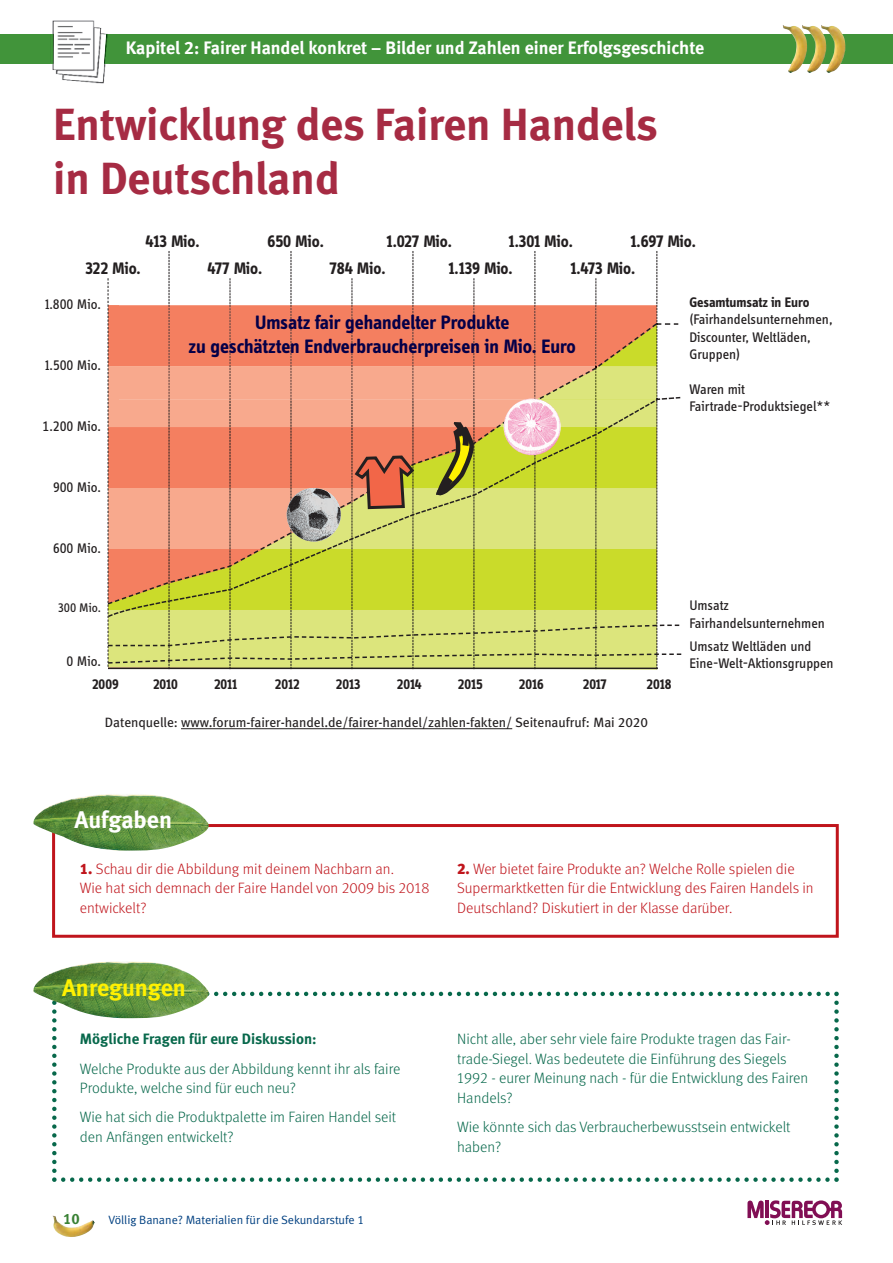
<style>
.page{position:relative;width:893px;height:1263px;background:#fff}
.page>*{position:absolute;margin:0;border:0;box-sizing:border-box;transform-origin:0 0}
.t1{font:45px/54px "Meta Bold LF";color:#a62b43}
.t2{font:24px "Meta Bold LF";letter-spacing:-.005em;color:#fff101}
.t3{font:24px "Meta Bold LF";color:#fff}
.t4{font:700 20.1px/24.2px "Info Disp";letter-spacing:-.005em;color:#050048;text-align:center}
.t5{font:18px "Meta Bold LF";color:#fff}
.t6{font:700 17.25px "Info Disp";letter-spacing:-.01em;color:#231f20}
.t7{font:15px/19.5px "Meta Light LF";color:#07684b}
.t8{font:15px/19.5px "Meta Light LF";color:#c0151c}
.t9{font:15px "Meta Bold LF";color:#07684b}
.t10{font:15px "Meta Bold LF";color:#398133}
.t11{font:14.4px/17.2px "Info Disp";color:#231f20}
.t12{font:700 14.4px "Info Disp";letter-spacing:-.005em;color:#231f20}
.t13{font:14.4px "Info Disp Book Tf";color:#231f20}
.t14{font:13.5px "Meta Book LF";color:#231f20}
.t15{font:12.9px "Info Disp";color:#231f20}
.t16{font:12px "Meta Normal LF";color:#014081}
.s1{font-family:"Meta Black LF"}
</style>
<div class="page">
<div style="left:0;top:34px;width:893px;height:30px;background:#41943a"></div>
<img style="left:783px;top:25px;width:19px;height:48px">
<img style="left:802px;top:25px;width:19px;height:48px">
<img style="left:821px;top:25px;width:24px;height:48px">
<img style="left:52px;top:64px;width:52px;height:20px">
<img style="left:52px;top:20px;width:55px;height:14px">
<img style="left:106px;top:34px;width:2px;height:15px">
<img style="left:53px;top:34px;width:1px;height:30px">
<img style="left:54px;top:21px;width:52px;height:61px">
<svg style="left:747px;top:1200px;width:95px;height:25px"></svg>
<img style="left:53px;top:1216px;width:42px;height:21px">
<div style="left:52px;top:824px;width:787px;height:114px;border:3px solid #c0151c"></div>
<img style="left:33px;top:794px;width:176px;height:57px">
<svg style="left:52px;top:992px;width:787px;height:190px"></svg>
<img style="left:33px;top:961px;width:176px;height:57px">
<hr style="left:181px;top:728px;width:331px;height:1px;background:#231f20">
<svg style="left:107px;top:251px;width:574px;height:419px"></svg>
<img style="left:504px;top:399px;width:57px;height:56px;border-radius:50%">
<p class="t5" style="left:126px;top:42px;width:580px">Kapitel 2: Fairer Handel konkret – Bilder und Zahlen einer Erfolgsgeschichte</p>
<h1 class="t1" style="left:53px;top:101px;width:606px">Entwicklung des Fairen Handels in Deutschland</h1>
<p class="t6" style="left:146px;top:235px;width:55px">413 Mio.</p>
<p class="t6" style="left:268px;top:235px;width:58px">650 Mio.</p>
<p class="t6" style="left:387px;top:235px;width:67px">1.027 Mio.</p>
<p class="t6" style="left:509px;top:235px;width:66px">1.301 Mio.</p>
<p class="t6" style="left:630px;top:235px;width:67px">1.697 Mio.</p>
<p class="t6" style="left:85px;top:261px;width:57px">322 Mio.</p>
<p class="t6" style="left:207px;top:261px;width:56px">477 Mio.</p>
<p class="t6" style="left:329px;top:261px;width:58px">784 Mio.</p>
<p class="t6" style="left:448px;top:261px;width:66px">1.139 Mio.</p>
<p class="t6" style="left:570px;top:261px;width:66px">1.473 Mio.</p>
<p class="t11" style="left:45px;top:296px;width:57px">1.800 Mio.</p>
<p class="t11" style="left:45px;top:357px;width:57px">1.500 Mio.</p>
<p class="t13" style="left:43px;top:420px;width:60px">1.200 Mio.</p>
<h3 class="t4" style="left:188px;top:312px;width:389px">Umsatz fair gehandelter Produkte<br>zu geschätzten Endverbraucherpreisen in Mio. Euro</h3>
<p class="t12" style="left:689px;top:297px;width:121px">Gesamtumsatz in Euro</p>
<p class="t11" style="left:689px;top:312px;width:145px">(Fairhandelsunternehmen,<br>Discounter, Weltläden,<br>Gruppen)</p>
<p class="t11" style="left:689px;top:381px;width:142px">Waren mit<br>Fairtrade-Produktsiegel**</p>
<p class="t11" style="left:53px;top:479px;width:49px">900 Mio.</p>
<p class="t11" style="left:53px;top:540px;width:49px">600 Mio.</p>
<p class="t15" style="left:58px;top:603px;width:44px">300 Mio.</p>
<p class="t11" style="left:67px;top:654px;width:36px">0 Mio.</p>
<p class="t12" style="left:92px;top:679px;width:28px">2009</p>
<p class="t12" style="left:153px;top:679px;width:26px">2010</p>
<p class="t12" style="left:214px;top:679px;width:25px">2011</p>
<p class="t12" style="left:275px;top:679px;width:26px">2012</p>
<p class="t12" style="left:336px;top:679px;width:26px">2013</p>
<p class="t12" style="left:397px;top:679px;width:26px">2014</p>
<p class="t12" style="left:458px;top:679px;width:26px">2015</p>
<p class="t12" style="left:519px;top:679px;width:26px">2016</p>
<p class="t12" style="left:583px;top:679px;width:26px">2017</p>
<p class="t12" style="left:647px;top:679px;width:26px">2018</p>
<p class="t14" style="left:105px;top:717px;width:545px">Datenquelle: www.forum-fairer-handel.de/fairer-handel/zahlen-fakten/ Seitenaufruf: Mai 2020</p>
<p class="t11" style="left:689px;top:598px;width:137px">Umsatz<br>Fairhandelsunternehmen</p>
<p class="t11" style="left:689px;top:639px;width:146px">Umsatz Weltläden und<br>Eine-Welt-Aktionsgruppen</p>
<h2 class="t3" style="left:74px;top:811px;width:99px">Aufgaben</h2>
<p class="t8" style="left:80px;top:860px;width:351px"><span class="s1">1.</span> Schau dir die Abbildung mit deinem Nachbarn an.<br>Wie hat sich demnach der Faire Handel von 2009 bis 2018 entwickelt?</p>
<p class="t8" style="left:457px;top:860px;width:358px"><span class="s1">2.</span> Wer bietet faire Produkte an? Welche Rolle spielen die<br>Supermarktketten für die Entwicklung des Fairen Handels in<br>Deutschland? Diskutiert in der Klasse darüber.</p>
<h2 class="t2" style="left:62px;top:979px;width:125px">Anregungen</h2>
<p class="t9" style="left:80px;top:1034px;width:238px">Mögliche Fragen für eure Diskussion:</p>
<p class="t7" style="left:80px;top:1060px;width:322px">Welche Produkte aus der Abbildung kennt ihr als faire<br>Produkte, welche sind für euch neu?</p>
<p class="t7" style="left:80px;top:1109px;width:318px">Wie hat sich die Produktpalette im Fairen Handel seit den Anfängen entwickelt?</p>
<p class="t10" style="left:63px;top:1213px;width:18px">10</p>
<p class="t16" style="left:109px;top:1216px;width:257px">Völlig Banane? Materialien für die Sekundarstufe 1</p>
<p class="t7" style="left:457px;top:1031px;width:353px">Nicht alle, aber sehr viele faire Produkte tragen das Fair&shy;trade-Siegel. Was bedeutete die Einführung des Siegels 1992 - eurer Meinung nach - für die Entwicklung des Fairen Handels?</p>
<p class="t7" style="left:457px;top:1118px;width:335px">Wie könnte sich das Verbraucherbewusstsein entwickelt haben?</p>
</div>
